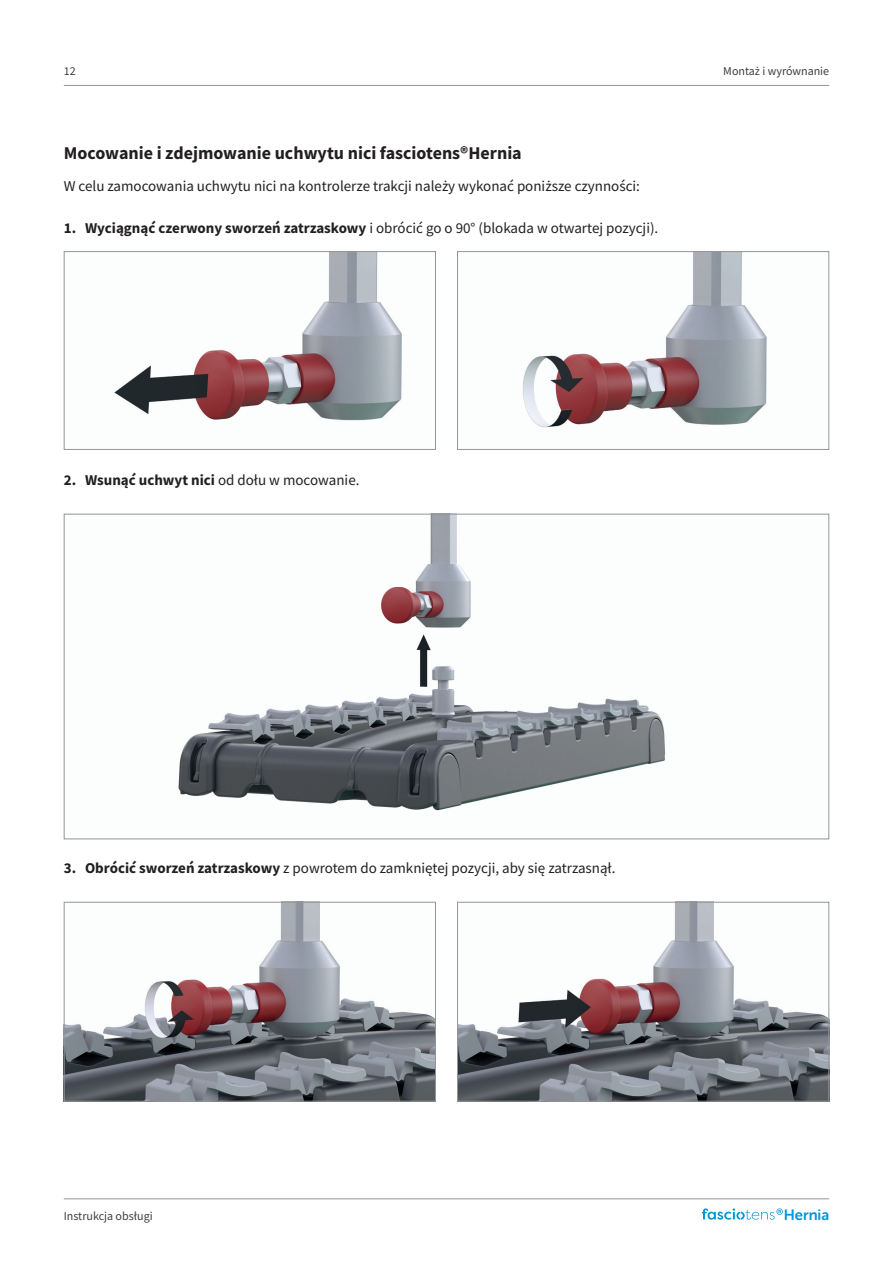
<style>
.page{position:relative;width:893px;height:1263px;background:#fff}
.page>*{position:absolute;margin:0;border:0;box-sizing:border-box;transform-origin:0 0}
.Head_2{font:700 18px "Source Sans Pro";color:#231f20}
.Fliesstext{font:15px "Source Sans Pro";color:#231f20}
.Fliesstext-2{font:700 15px "Source Sans Pro";color:#231f20}
.t1{font:15px "Museo Sans Rounded 700";color:#0095d9}
.Fliesstext-3{font:12px "Source Sans Pro";color:#3e3e3f}
.s1{font-weight:700}
.s2{font-weight:400}
</style>
<div class="page">
<hr style="left:64px;top:85px;width:765px;height:1px;background:#939598">
<hr style="left:64px;top:1198px;width:765px;height:1px;background:#939598">
<svg style="left:702px;top:1208px;width:81px;height:12px"></svg>
<img style="left:114px;top:253px;width:288px;height:168px">
<div style="left:64px;top:251px;width:372px;height:199px;border:1px solid #939598"></div>
<img style="left:178px;top:516px;width:488px;height:295px">
<img style="left:66px;top:904px;width:368px;height:195px">
<div style="left:64px;top:902px;width:372px;height:199px;border:1px solid #939598"></div>
<img style="left:459px;top:904px;width:368px;height:195px">
<div style="left:457px;top:902px;width:372px;height:199px;border:1px solid #939598"></div>
<img style="left:522px;top:253px;width:245px;height:175px">
<div style="left:457px;top:251px;width:372px;height:199px;border:1px solid #939598"></div>
<p class="Fliesstext-3" style="left:64px;top:63px;width:13px">12</p>
<p class="Head_2" style="left:64px;top:141px;width:459px">Mocowanie i zdejmowanie uchwytu nici fasciotens®Hernia</p>
<p class="Fliesstext" style="left:64px;top:176px;width:578px">W celu zamocowania uchwytu nici na kontrolerze trakcji należy wykonać poniższe czynności:</p>
<p class="Fliesstext" style="left:64px;top:218px;width:596px"><span class="s1">1. Wyciągnąć czerwony sworzeń zatrzaskowy</span> i obrócić go o 90° (blokada w otwartej pozycji).</p>
<p class="Fliesstext-3" style="left:723px;top:63px;width:107px">Montaż i wyrównanie</p>
<p class="Fliesstext-2" style="left:64px;top:469px;width:297px">2. Wsunąć uchwyt nici <span class="s2">od dołu w mocowanie.</span></p>
<p class="Fliesstext" style="left:64px;top:858px;width:553px"><span class="s1">3. Obrócić sworzeń zatrzaskowy</span> z powrotem do zamkniętej pozycji, aby się zatrzasnął.</p>
<p class="Fliesstext-3" style="left:64px;top:1208px;width:90px">Instrukcja obsługi</p>
<p class="t1" style="left:784px;top:1206px;width:47px">Hernia</p>
</div>
